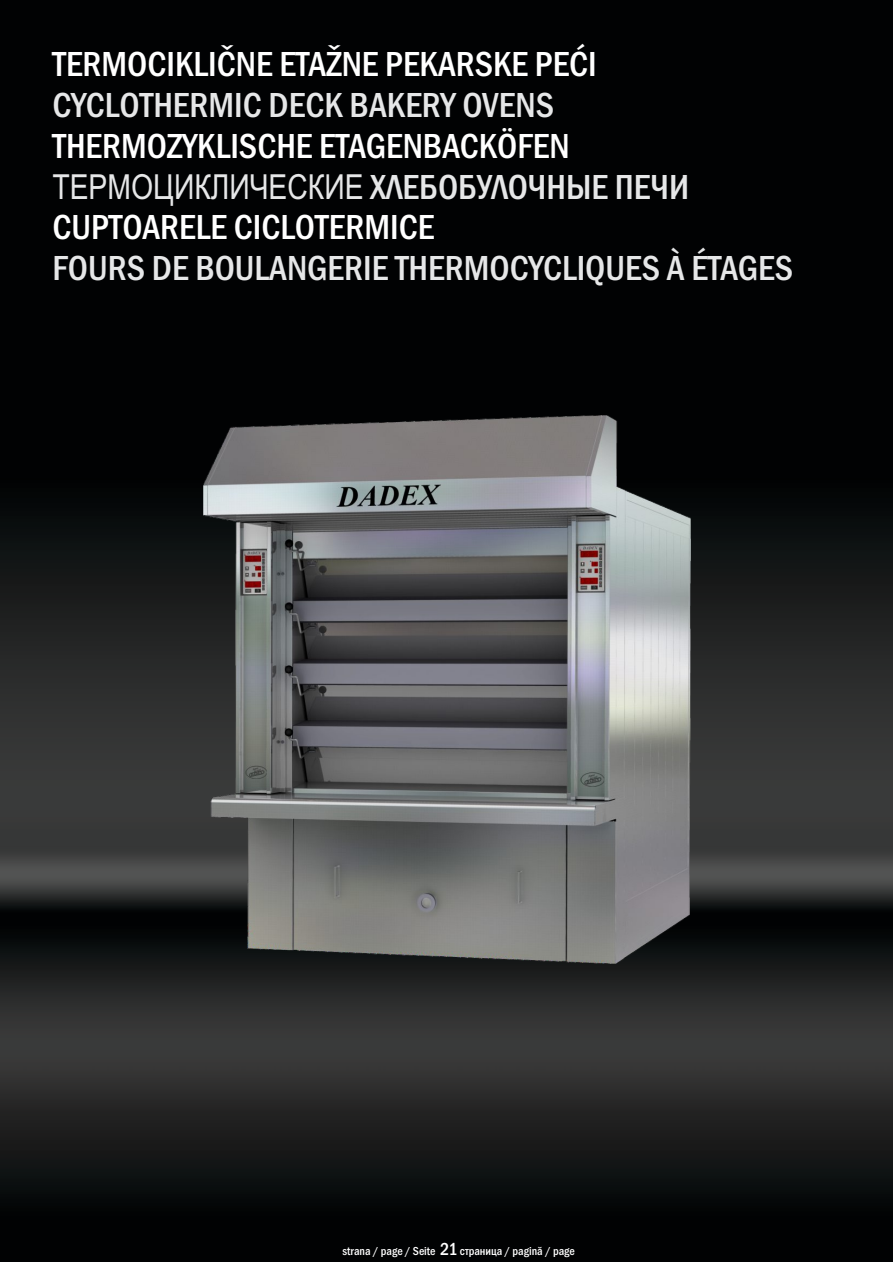
<style>
.page{position:relative;width:893px;height:1263px;background:#fff}
.page>*{position:absolute;margin:0;border:0;box-sizing:border-box;transform-origin:0 0}
.t1{font:500 condensed 36px/40.8px "Franklin Gothic";color:#fff}
.t2{font:500 condensed 36px "Franklin Gothic";color:#e6e7e8}
.t3{font:500 condensed 12px "Franklin Gothic";color:#fff}
.s1{font-family:"Arial Narrow";font-weight:400;font-stretch:normal;font-size:34.5px;color:#e6e7e8}
.s2{color:#e6e7e8}
.s3{font-size:18px}
</style>
<div class="page">
<img style="left:0;top:0;width:893px;height:1261px">
<img style="left:204px;top:415px;width:486px;height:548px">
<p class="t1" style="left:53px;top:47px;width:546px">TERMOCIKLIČNE ETAŽNE PEKARSKE PEĆI</p>
<p class="t2" style="left:53px;top:92px;width:503px">CYCLOTHERMIC DECK BAKERY OVENS</p>
<p class="t1" style="left:53px;top:128px;width:638px">THERMOZYKLISCHE ETAGENBACKÖFEN<br><span class="s1">ТЕРМОЦИКЛИЧЕСКИЕ</span> <span class="s2">ХЛЕБОБУЛОЧНЫЕ ПЕЧИ<br></span>CUPTOARELE CICLOTERMICE</p>
<p class="t2" style="left:53px;top:255px;width:742px">FOURS DE BOULANGERIE THERMOCYCLIQUES À ÉTAGES</p>
<p class="t3" style="left:342px;top:1246px;width:234px">strana / page / Seite <span class="s3">21</span> страница / pagină / page</p>
</div>
